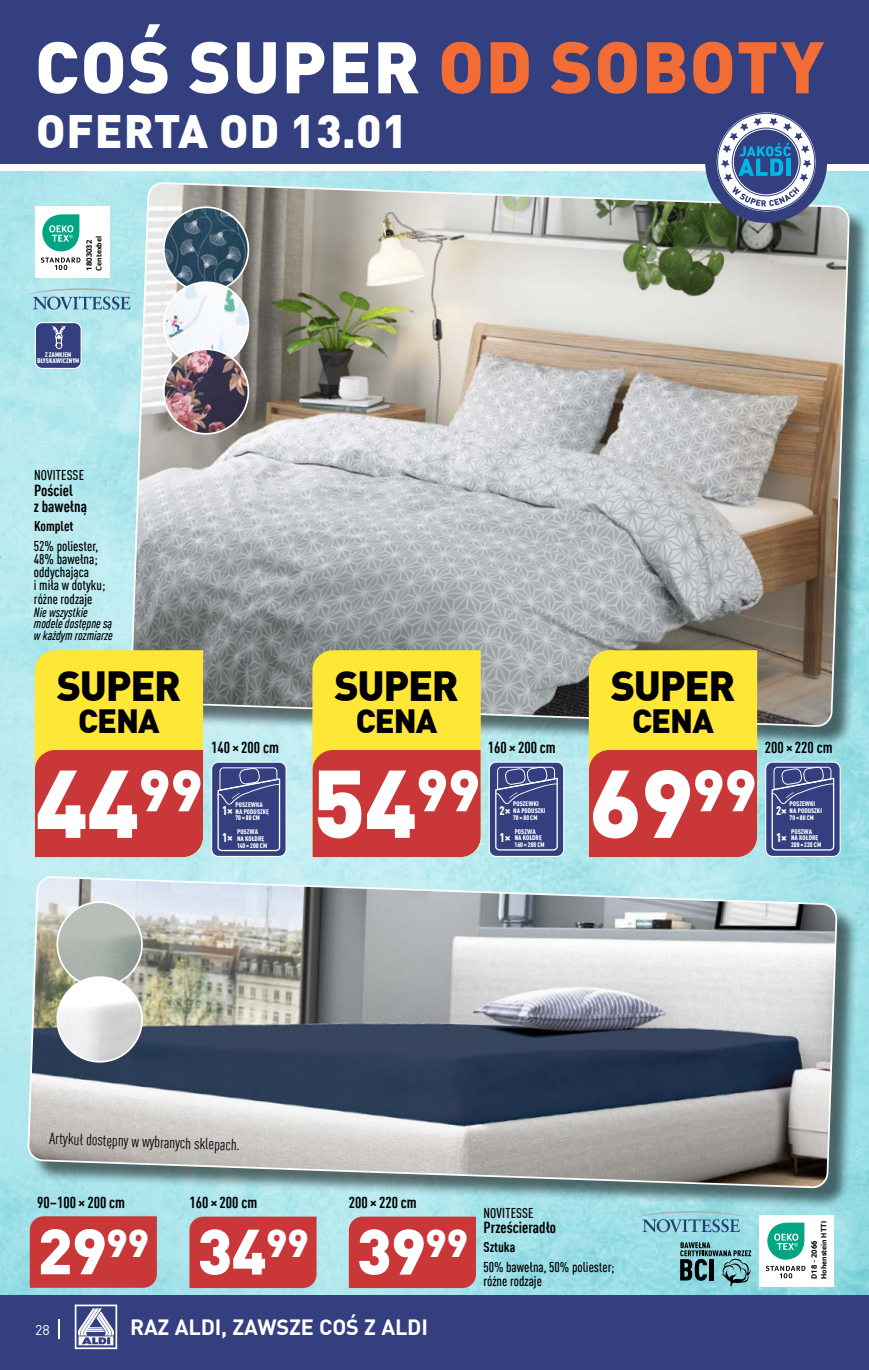
<style>
.page{position:relative;width:869px;height:1370px;background:#fff}
.page>*{position:absolute;margin:0;border:0;box-sizing:border-box;transform-origin:0 0}
.t1{font:900 94.5px "DIN Pro";color:#fff}
.t2{font:900 71.75px "DIN Pro";letter-spacing:.02em;color:#fff}
.t3{font:900 63px "DIN Pro";color:#fff}
.t4{font:900 45.85px "DIN Pro";letter-spacing:.015em;color:#fff}
.t5{font:900 41.3px "DIN Pro";letter-spacing:-.03em;color:#000}
.t6{font:900 32.9px "DIN Pro";letter-spacing:-.03em;color:#000}
.t7{font:700 21.7px "DIN Pro";letter-spacing:-.01em;color:#fff}
.t8{font:700 condensed 15.75px/15.8px "DIN Pro";color:#000}
.t9{font:condensed 15.75px "DIN Pro";color:#000}
.t10{font:500 condensed 14px/13.1px "DIN Pro";color:#000}
.t11{font:700 condensed 14px "DIN Pro";color:#000}
.t12{font:14px "DIN Pro";color:#fff}
.t13{font:italic 500 condensed 13.12px/11.9px "DIN Pro";color:#000}
.t14{font:900 condensed 12.25px "DIN Pro";color:#fff}
.t15{font:700 8.05px/9.6px "Foco";color:#000}
.t16{font:900 condensed 6.65px/6.6px "DIN Pro";letter-spacing:.01em;color:#fff}
.s1{color:#f26d35}
</style>
<div class="page">
<img style="left:0;top:171px;width:868px;height:1124px">
<div style="left:30px;top:878px;width:828px;height:331px;background:#000;opacity:.55"></div>
<img style="left:26px;top:875px;width:812px;height:314px">
<div style="left:133px;top:185px;width:735px;height:562px;background:#000;opacity:.55"></div>
<img style="left:131px;top:181px;width:717px;height:547px">
<img style="left:164px;top:207px;width:84px;height:85px;border-radius:42px">
<div style="left:163px;top:206px;width:86px;height:87px;border:2px solid #fff;border-radius:50%"></div>
<img style="left:57px;top:902px;width:85px;height:84px;border-radius:42px">
<div style="left:56px;top:901px;width:87px;height:86px;border:2px solid #fff;border-radius:50%"></div>
<img style="left:164px;top:282px;width:84px;height:85px;border-radius:42px">
<div style="left:163px;top:281px;width:86px;height:86px;border:2px solid #fff;border-radius:50%"></div>
<img style="left:164px;top:349px;width:84px;height:85px">
<div style="left:163px;top:348px;width:86px;height:86px;border:2px solid #fff;border-radius:50%"></div>
<img style="left:57px;top:977px;width:85px;height:84px;border-radius:42px">
<div style="left:56px;top:976px;width:87px;height:86px;border:2px solid #fff;border-radius:50%"></div>
<div style="left:30px;top:1216px;width:127px;height:71px;background:#c93739"></div>
<div style="left:35px;top:206px;width:74px;height:72px;background:#fff"></div>
<svg style="left:42px;top:214px;width:37px;height:37px"></svg>
<svg style="left:41px;top:257px;width:39px;height:13px"></svg>
<div style="left:759px;top:1214px;width:74px;height:72px;background:#fff"></div>
<svg style="left:767px;top:1222px;width:37px;height:37px"></svg>
<svg style="left:766px;top:1265px;width:39px;height:13px"></svg>
<div style="left:765px;top:762px;width:74px;height:94px;background:linear-gradient(to right,#343f7e,#333f7e);border-radius:7px"></div>
<div style="left:764px;top:761px;width:76px;height:95px;border:1px solid #fff;border-radius:7px"></div>
<svg style="left:770px;top:766px;width:64px;height:85px;background:#48538b"></svg>
<div style="left:489px;top:762px;width:74px;height:94px;background:#333f7e;border-radius:7px"></div>
<div style="left:488px;top:761px;width:76px;height:95px;border:1px solid #fff;border-radius:7px"></div>
<svg style="left:495px;top:766px;width:63px;height:85px"></svg>
<div style="left:35px;top:322px;width:46px;height:46px;background:#333f7e;border-radius:7px"></div>
<div style="left:35px;top:322px;width:47px;height:47px;border:1px solid #fff;border-radius:7px"></div>
<svg style="left:52px;top:320px;width:14px;height:29px"></svg>
<svg style="left:633px;top:1210px;width:115px;height:22px;background:#88c0d0"></svg>
<svg style="left:24px;top:288px;width:116px;height:21px;background:#99c7d5"></svg>
<svg style="left:679px;top:1242px;width:71px;height:44px;background:#619399"></svg>
<div style="left:189px;top:1216px;width:127px;height:71px;background:#c93739"></div>
<div style="left:348px;top:1216px;width:127px;height:71px;background:#c93739"></div>
<svg style="left:588px;top:650px;width:168px;height:207px;background:#df8e3d"></svg>
<svg style="left:312px;top:650px;width:168px;height:207px;background:#e18e3b"></svg>
<svg style="left:35px;top:650px;width:168px;height:207px;background:#e28c39"></svg>
<div style="left:211px;top:762px;width:75px;height:94px;background:#333f7e;border-radius:7px"></div>
<div style="left:211px;top:761px;width:75px;height:95px;border:1px solid #fff;border-radius:7px"></div>
<svg style="left:217px;top:767px;width:64px;height:84px"></svg>
<hr style="left:868px;top:1295px;width:1px;height:74px;background:#333f7e">
<div style="left:0;top:0;width:868px;height:164px;background:#333f7e"></div>
<div style="left:704px;top:101px;width:122px;height:122px;background:#333f7e;border-radius:50%"></div>
<svg style="left:714px;top:111px;width:103px;height:102px"></svg>
<div style="left:712px;top:109px;width:107px;height:106px;border:4px solid #333f7e;border-radius:50%"></div>
<svg style="left:720px;top:118px;width:91px;height:88px"></svg>
<hr style="left:868px;top:0;width:1px;height:164px;background:#333f7e">
<div style="left:0;top:1295px;width:868px;height:74px;background:#333f7e"></div>
<svg style="left:59px;top:1319px;width:1px;height:19px"></svg>
<svg style="left:75px;top:1304px;width:42px;height:44px"></svg>
<h2 class="t2" style="left:35px;top:10px;width:790px">COŚ SUPER <span class="s1">OD SOBOTY</span></h2>
<h3 class="t4" style="left:36px;top:95px;width:373px">OFERTA OD 13.01</h3>
<p class="t15" style="left:84px;top:270px;width:36px;rotate:-90deg">1803032<br>Centexbel</p>
<p class="t16" style="left:37px;top:350px;width:44px;text-align:center">Z ZAMKIEM<br>BŁYSKAWICZNYM</p>
<h3 class="t10" style="left:34px;top:468px;width:51px">NOVITESSE</h3>
<h3 class="t8" style="left:34px;top:481px;width:55px">Pościel<br>z bawełną</h3>
<h3 class="t11" style="left:34px;top:515px;width:41px">Komplet</h3>
<h3 class="t10" style="left:34px;top:538px;width:73px">52% poliester,<br>48% bawełna; oddychająca<br>i miła w dotyku; różne rodzaje</h3>
<h3 class="t13" style="left:34px;top:605px;width:80px">Nie wszystkie modele dostępne są w każdym rozmiarze</h3>
<h3 class="t5" style="left:57px;top:653px;width:126px">SUPER</h3>
<h3 class="t6" style="left:78px;top:694px;width:83px">CENA</h3>
<h1 class="t1" style="left:35px;top:728px;width:169px">44<sup>99</sup></h1>
<h3 class="t5" style="left:334px;top:653px;width:126px">SUPER</h3>
<h3 class="t6" style="left:355px;top:694px;width:83px">CENA</h3>
<h3 class="t5" style="left:610px;top:653px;width:126px">SUPER</h3>
<h3 class="t6" style="left:632px;top:694px;width:83px">CENA</h3>
<h3 class="t8" style="left:211px;top:738px;width:69px">140 × 200 cm</h3>
<h3 class="t8" style="left:487px;top:738px;width:69px">160 × 200 cm</h3>
<h3 class="t8" style="left:764px;top:738px;width:69px">200 × 220 cm</h3>
<h1 class="t1" style="left:589px;top:728px;width:169px">69<sup>99</sup></h1>
<h1 class="t1" style="left:313px;top:728px;width:169px">54<sup>99</sup></h1>
<h3 class="t14" style="left:499px;top:801px;width:12px">2×</h3>
<p class="t16" style="left:513px;top:800px;width:34px">POSZEWKI<br>NA PODUSZKI<br>70 × 80 CM</p>
<p class="t16" style="left:514px;top:827px;width:32px">POSZWA<br>NA KOŁDRĘ<br>160 × 200 CM</p>
<h3 class="t14" style="left:775px;top:801px;width:12px">2×</h3>
<p class="t16" style="left:789px;top:800px;width:34px">POSZEWKI<br>NA PODUSZKI<br>70 × 80 CM</p>
<p class="t16" style="left:790px;top:827px;width:32px">POSZWA<br>NA KOŁDRĘ<br>200 × 220 CM</p>
<h3 class="t14" style="left:222px;top:801px;width:12px">1×</h3>
<p class="t16" style="left:235px;top:800px;width:35px">POSZEWKA<br>NA PODUSZKĘ<br>70 × 80 CM</p>
<p class="t16" style="left:237px;top:828px;width:32px">POSZWA<br>NA KOŁDRĘ<br>140 × 200 CM</p>
<h3 class="t14" style="left:499px;top:828px;width:12px">1×</h3>
<h3 class="t14" style="left:775px;top:828px;width:12px">1×</h3>
<h3 class="t14" style="left:222px;top:828px;width:12px">1×</h3>
<h3 class="t9" style="left:50px;top:1127px;width:192px;rotate:2deg">Artykuł dostępny w wybranych sklepach.</h3>
<h3 class="t8" style="left:37px;top:1192px;width:89px">90–100 × 200 cm</h3>
<h3 class="t3" style="left:38px;top:1200px;width:113px">29<sup>99</sup></h3>
<h3 class="t8" style="left:189px;top:1193px;width:69px">160 × 200 cm</h3>
<h3 class="t3" style="left:197px;top:1201px;width:113px">34<sup>99</sup></h3>
<h3 class="t8" style="left:348px;top:1193px;width:69px">200 × 220 cm</h3>
<h3 class="t3" style="left:356px;top:1201px;width:113px">39<sup>99</sup></h3>
<h3 class="t12" style="left:35px;top:1318px;width:16px">28</h3>
<h3 class="t7" style="left:130px;top:1309px;width:299px">RAZ ALDI, ZAWSZE COŚ Z ALDI</h3>
<h3 class="t12" style="left:43px;top:1318px;width:9px">4</h3>
<h3 class="t10" style="left:483px;top:1204px;width:51px">NOVITESSE</h3>
<h3 class="t8" style="left:483px;top:1218px;width:74px">Prześcieradło</h3>
<h3 class="t11" style="left:483px;top:1236px;width:33px">Sztuka</h3>
<h3 class="t10" style="left:483px;top:1259px;width:133px">50% bawełna, 50% poliester; różne rodzaje</h3>
<p class="t15" style="left:808px;top:1278px;width:59px;rotate:-90deg">D18 - 2066<br>Hohenstein HTTI</p>
</div>
